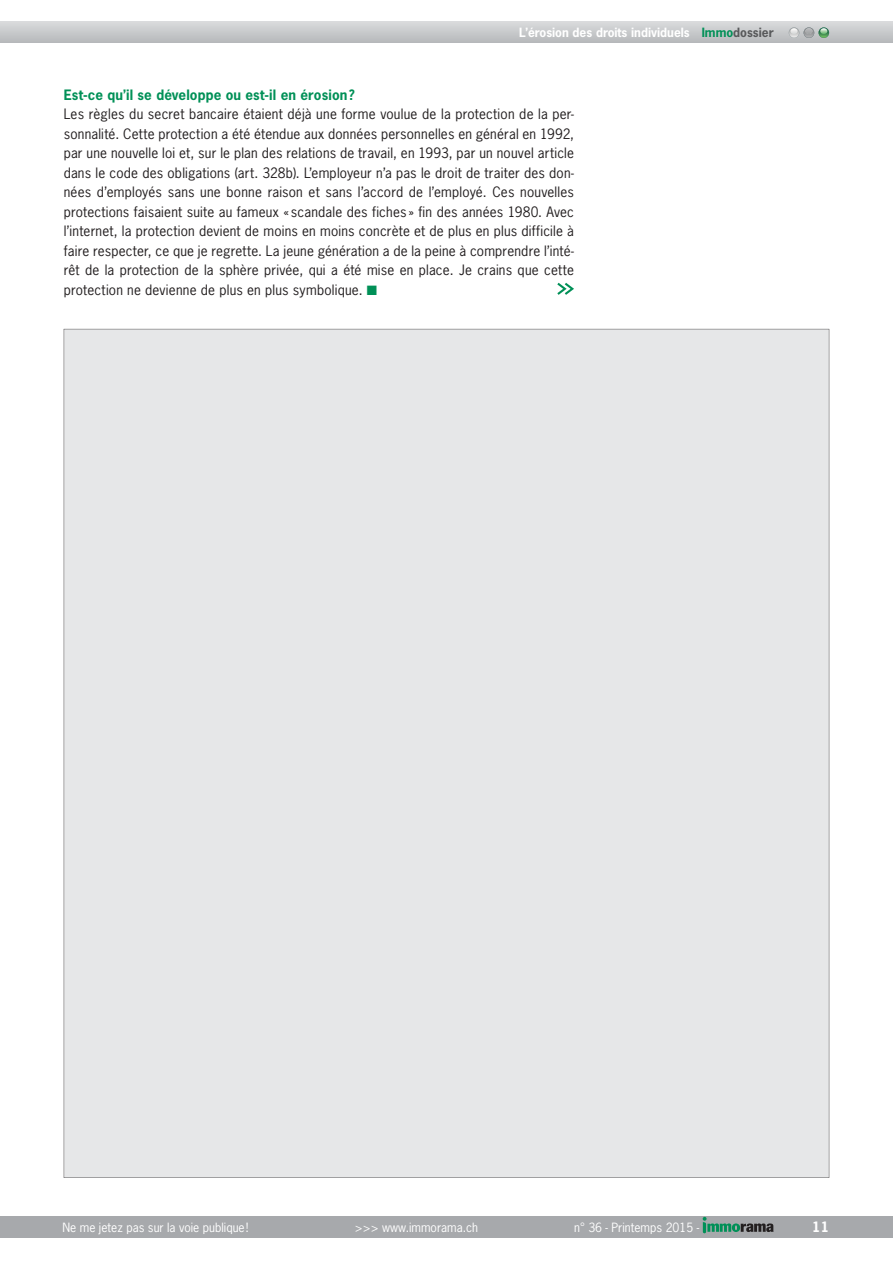
<style>
.page{position:relative;width:893px;height:1263px;background:#fff}
.page>*{position:absolute;margin:0;border:0;box-sizing:border-box;transform-origin:0 0}
.t1{font:13.5px/19.5px "News Gothic Std";letter-spacing:.015em;color:#231f20;text-align:justify}
.t2{font:700 13.5px "News Gothic Std";letter-spacing:.01em;color:#009057}
.t3{font:700 13.5px "News Gothic Std";color:#fff}
.t4{font:12px "News Gothic Std";color:#fff}
.t5{font:700 12px "News Gothic Std";color:#fff}
.s1{color:#009057}
.s2{color:#58595b}
</style>
<div class="page">
<div style="left:0;top:21px;width:893px;height:22px;background:linear-gradient(to bottom,#dadbdd,#b8babc)"></div>
<div style="left:0;top:1216px;width:893px;height:21px;background:#a7a9ac"></div>
<svg style="left:703px;top:1217px;width:70px;height:16px"></svg>
<svg style="left:789px;top:27px;width:40px;height:11px"></svg>
<div style="left:64px;top:329px;width:765px;height:849px;background:#e6e7e8"></div>
<svg style="left:557px;top:283px;width:17px;height:12px"></svg>
<p class="t5" style="left:519px;top:27px;width:256px">L’érosion des droits individuels <span class="s1">Immo</span><span class="s2">dossier</span></p>
<p class="t2" style="left:64px;top:89px;width:293px">Est-ce qu’il se développe ou est-il en érosion ?</p>
<p class="t1" style="left:64px;top:106px;width:512px">Les règles du secret bancaire étaient déjà une forme voulue de la protection de la per&shy;sonnalité. Cette protection a été étendue aux données personnelles en général en 1992, par une nouvelle loi et, sur le plan des relations de travail, en 1993, par un nouvel article dans le code des obligations (art. 328b). L’employeur n’a pas le droit de traiter des don&shy;nées d’employés sans une bonne raison et sans l’accord de l’employé. Ces nouvelles protections faisaient suite au fameux « scandale des fiches » fin des années 1980. Avec l’internet, la protection devient de moins en moins concrète et de plus en plus difficile à faire respecter, ce que je regrette. La jeune génération a de la peine à comprendre l’inté&shy;rêt de la protection de la sphère privée, qui a été mise en place. Je crains que cette protection ne devienne de plus en plus symbolique. <span class="s1">■</span></p>
<p class="t4" style="left:62px;top:1222px;width:187px">Ne me jetez pas sur la voie publique !</p>
<p class="t4" style="left:355px;top:1222px;width:125px">&gt;&gt;&gt; www.immorama.ch</p>
<p class="t4" style="left:574px;top:1222px;width:127px">n° 36 - Printemps 2015 -</p>
<p class="t3" style="left:812px;top:1221px;width:18px">11</p>
</div>
